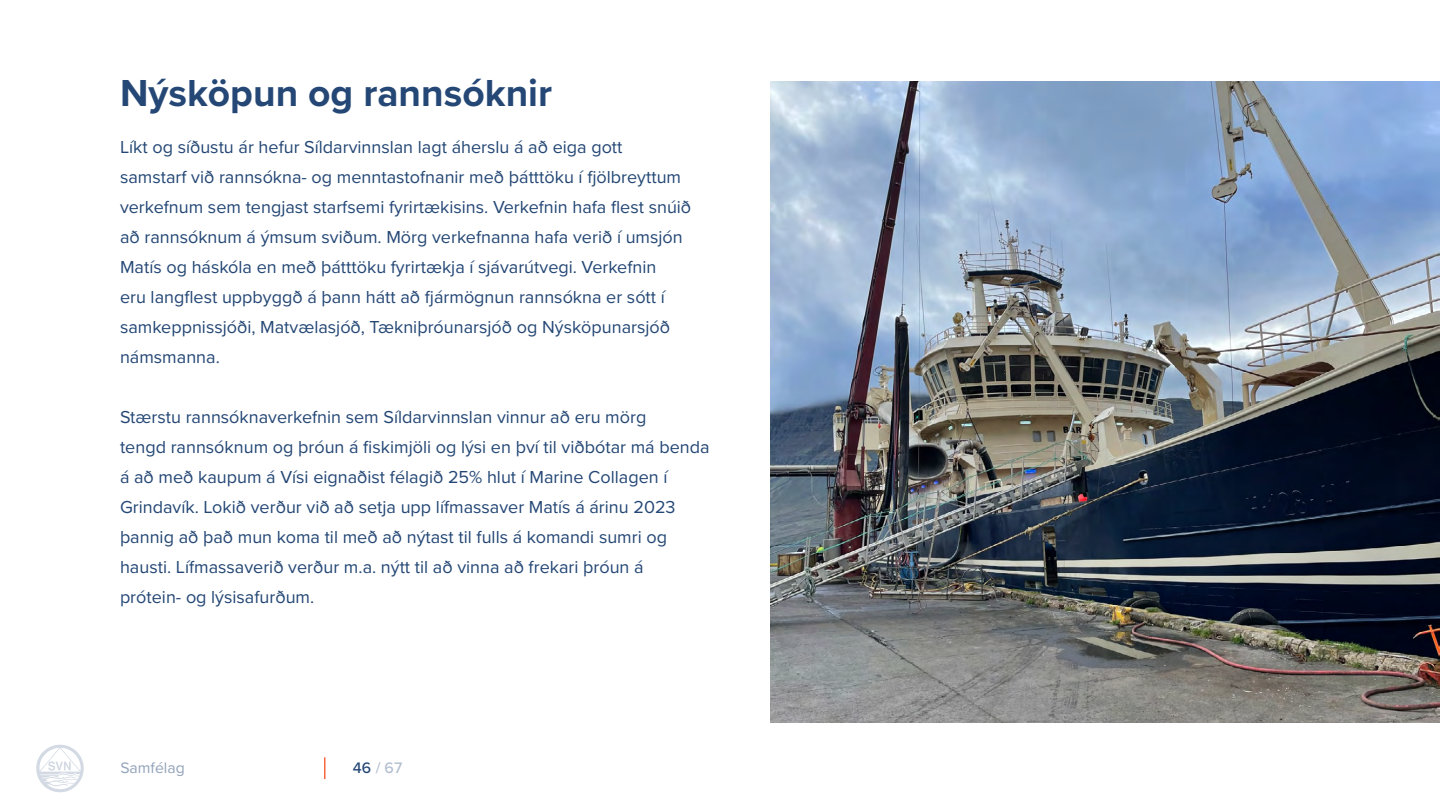
<style>
.page{position:relative;width:1440px;height:810px;background:#fff}
.page>*{position:absolute;margin:0;border:0;box-sizing:border-box;transform-origin:0 0}
.t1{font:700 39px "Proxima Nova";color:#244775}
.t2{font:18px/30px "Proxima Nova";color:#244775}
.t3{font:15.75px "Proxima Nova";color:#92a3ba}
.t4{font:500 15.75px "Proxima Nova";color:#b2becf}
.s1{color:#244775}
</style>
<div class="page">
<svg style="left:36px;top:745px;width:48px;height:47px"></svg>
<img style="left:771px;top:81px;width:669px;height:642px">
<hr style="left:324px;top:757px;width:2px;height:22px;background:#f96641">
<h1 class="t1" style="left:120px;top:64px;width:434px">Nýsköpun og rannsóknir</h1>
<p class="t2" style="left:120px;top:131px;width:573px">Líkt og síðustu ár hefur Síldarvinnslan lagt áherslu á að eiga gott samstarf við rannsókna- og menntastofnanir með þátttöku í fjölbreyttum verkefnum sem tengjast starfsemi fyrirtækisins. Verkefnin hafa flest snúið að rannsóknum á ýmsum sviðum. Mörg verkefnanna hafa verið í umsjón Matís og háskóla en með þátttöku fyrirtækja í sjávarútvegi. Verkefnin<br>eru langflest uppbyggð á þann hátt að fjármögnun rannsókna er sótt í samkeppnissjóði, Matvælasjóð, Tækniþróunarsjóð og Nýsköpunarsjóð námsmanna.</p>
<p class="t2" style="left:120px;top:401px;width:591px">Stærstu rannsóknaverkefnin sem Síldarvinnslan vinnur að eru mörg<br>tengd rannsóknum og þróun á fiskimjöli og lýsi en því til viðbótar má benda á að með kaupum á Vísi eignaðist félagið 25% hlut í Marine Collagen í Grindavík. Lokið verður við að setja upp lífmassaver Matís á árinu 2023 þannig að það mun koma til með að nýtast til fulls á komandi sumri og hausti. Lífmassaverið verður m.a. nýtt til að vinna að frekari þróun á<br>prótein- og lýsisafurðum.</p>
<p class="t3" style="left:120px;top:756px;width:66px">Samfélag</p>
<p class="t4" style="left:353px;top:756px;width:51px"><span class="s1">46</span> / 67</p>
</div>
